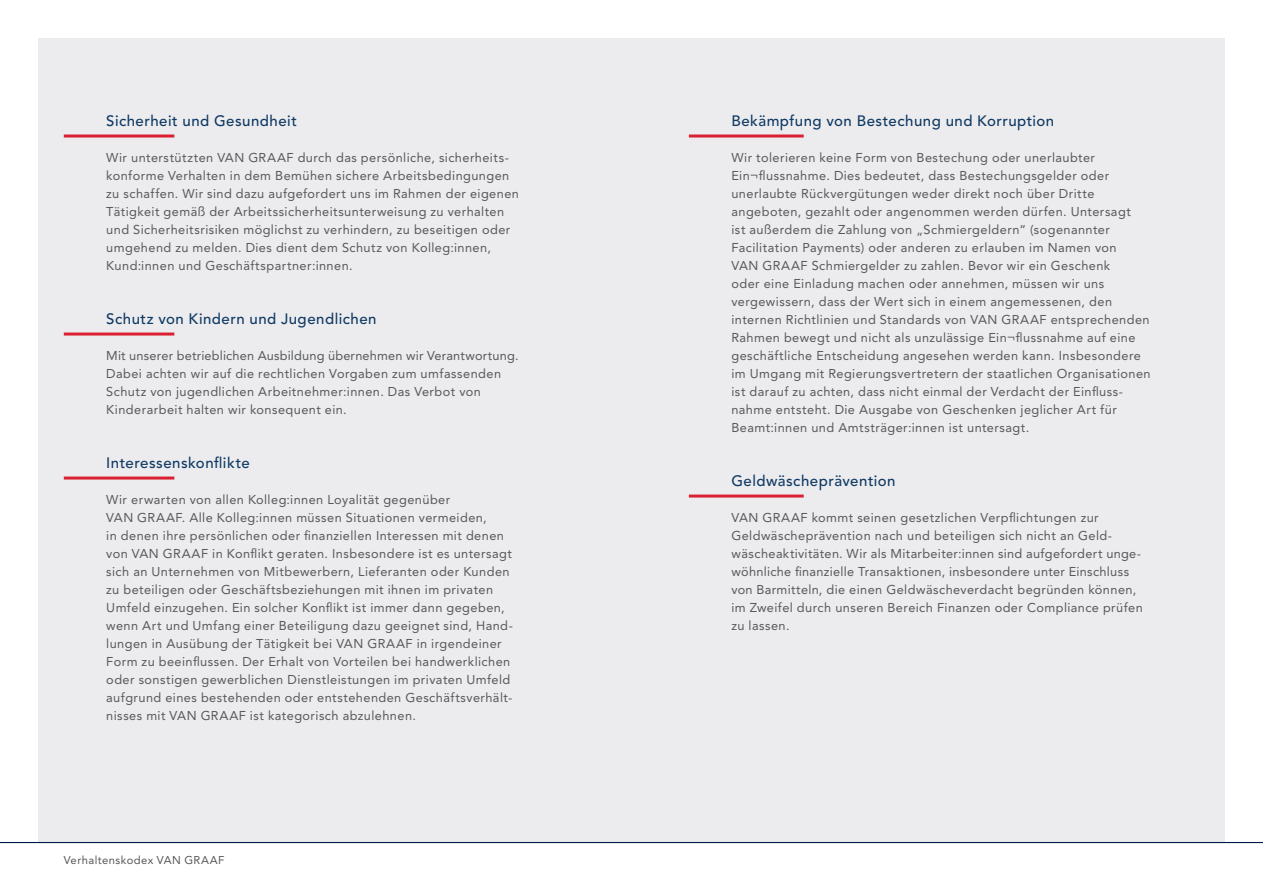
<style>
.page{position:relative;width:1263px;height:893px;background:#fff}
.page>*{position:absolute;margin:0;border:0;box-sizing:border-box;transform-origin:0 0}
.t1{font:500 15px "Avenir LTCE";letter-spacing:.03em;color:#103a64}
.t2{font:12.75px/18px "Avenir LTCE";letter-spacing:.035em;color:#57585a}
.t3{font:11.25px "Avenir LTCE";letter-spacing:.04em;color:#57585a}
</style>
<div class="page">
<div style="left:38px;top:38px;width:1187px;height:804px;background:#ececee"></div>
<hr style="left:0;top:842px;width:1263px;height:1px;background:#001b48">
<hr style="left:64px;top:135px;width:110px;height:3px;background:#da2031">
<hr style="left:64px;top:333px;width:110px;height:3px;background:#da2031">
<hr style="left:64px;top:477px;width:110px;height:3px;background:#da2031">
<hr style="left:689px;top:135px;width:115px;height:3px;background:#da2031">
<hr style="left:689px;top:495px;width:115px;height:3px;background:#da2031">
<p class="t1" style="left:106px;top:113px;width:192px">Sicherheit und Gesundheit</p>
<p class="t2" style="left:106px;top:150px;width:414px">Wir unterstützten VAN GRAAF durch das persönliche, sicherheits&shy;konforme Verhalten in dem Bemühen sichere Arbeitsbedingungen zu schaffen. Wir sind dazu aufgefordert uns im Rahmen der eigenen Tätigkeit gemäß der Arbeitssicherheitsunterweisung zu verhalten und Sicherheitsrisiken möglichst zu verhindern, zu beseitigen oder umgehend zu melden. Dies dient dem Schutz von Kolleg:innen, Kund:innen und Geschäftspartner:innen.</p>
<p class="t1" style="left:106px;top:311px;width:272px">Schutz von Kindern und Jugendlichen</p>
<p class="t2" style="left:106px;top:348px;width:414px">Mit unserer betrieblichen Ausbildung übernehmen wir Verantwortung.<br>Dabei achten wir auf die rechtlichen Vorgaben zum umfassenden Schutz von jugendlichen Arbeitnehmer:innen. Das Verbot von Kinderarbeit halten wir konsequent ein.</p>
<p class="t1" style="left:106px;top:455px;width:145px">Interessenskonflikte</p>
<p class="t2" style="left:106px;top:492px;width:408px">Wir erwarten von allen Kolleg:innen Loyalität gegenüber<br>VAN GRAAF. Alle Kolleg:innen müssen Situationen vermeiden,<br>in denen ihre persönlichen oder finanziellen Interessen mit denen von VAN GRAAF in Konflikt geraten. Insbesondere ist es untersagt sich an Unternehmen von Mitbewerbern, Lieferanten oder Kunden zu beteiligen oder Geschäftsbeziehungen mit ihnen im privaten Umfeld einzugehen. Ein solcher Konflikt ist immer dann gegeben, wenn Art und Umfang einer Beteiligung dazu geeignet sind, Hand&shy;lungen in Ausübung der Tätigkeit bei VAN GRAAF in irgendeiner Form zu beeinflussen. Der Erhalt von Vorteilen bei handwerklichen oder sonstigen gewerblichen Dienstleistungen im privaten Umfeld aufgrund eines bestehenden oder entstehenden Geschäftsverhält&shy;nisses mit VAN GRAAF ist kategorisch abzulehnen.</p>
<p class="t3" style="left:64px;top:855px;width:162px">Verhaltenskodex VAN GRAAF</p>
<p class="t1" style="left:731px;top:113px;width:324px">Bekämpfung von Bestechung und Korruption</p>
<p class="t2" style="left:731px;top:150px;width:421px">Wir tolerieren keine Form von Bestechung oder unerlaubter Ein¬flussnahme. Dies bedeutet, dass Bestechungsgelder oder unerlaubte Rückvergütungen weder direkt noch über Dritte angeboten, gezahlt oder angenommen werden dürfen. Untersagt<br>ist außerdem die Zahlung von „Schmiergeldern“ (sogenannter Facilitation Payments) oder anderen zu erlauben im Namen von<br>VAN GRAAF Schmiergelder zu zahlen. Bevor wir ein Geschenk<br>oder eine Einladung machen oder annehmen, müssen wir uns vergewissern, dass der Wert sich in einem angemessenen, den internen Richtlinien und Standards von VAN GRAAF entsprechenden Rahmen bewegt und nicht als unzulässige Ein¬flussnahme auf eine geschäftliche Entscheidung angesehen werden kann. Insbesondere im Umgang mit Regierungsvertretern der staatlichen Organisationen ist darauf zu achten, dass nicht einmal der Verdacht der Einfluss&shy;nahme entsteht. Die Ausgabe von Geschenken jeglicher Art für Beamt:innen und Amtsträger:innen ist untersagt.</p>
<p class="t1" style="left:731px;top:473px;width:166px">Geldwäscheprävention</p>
<p class="t2" style="left:731px;top:510px;width:413px">VAN GRAAF kommt seinen gesetzlichen Verpflichtungen zur Geldwäscheprävention nach und beteiligen sich nicht an Geld&shy;wäscheaktivitäten. Wir als Mitarbeiter:innen sind aufgefordert unge&shy;wöhnliche finanzielle Transaktionen, insbesondere unter Einschluss von Barmitteln, die einen Geldwäscheverdacht begründen können, im Zweifel durch unseren Bereich Finanzen oder Compliance prüfen zu lassen.</p>
</div>
